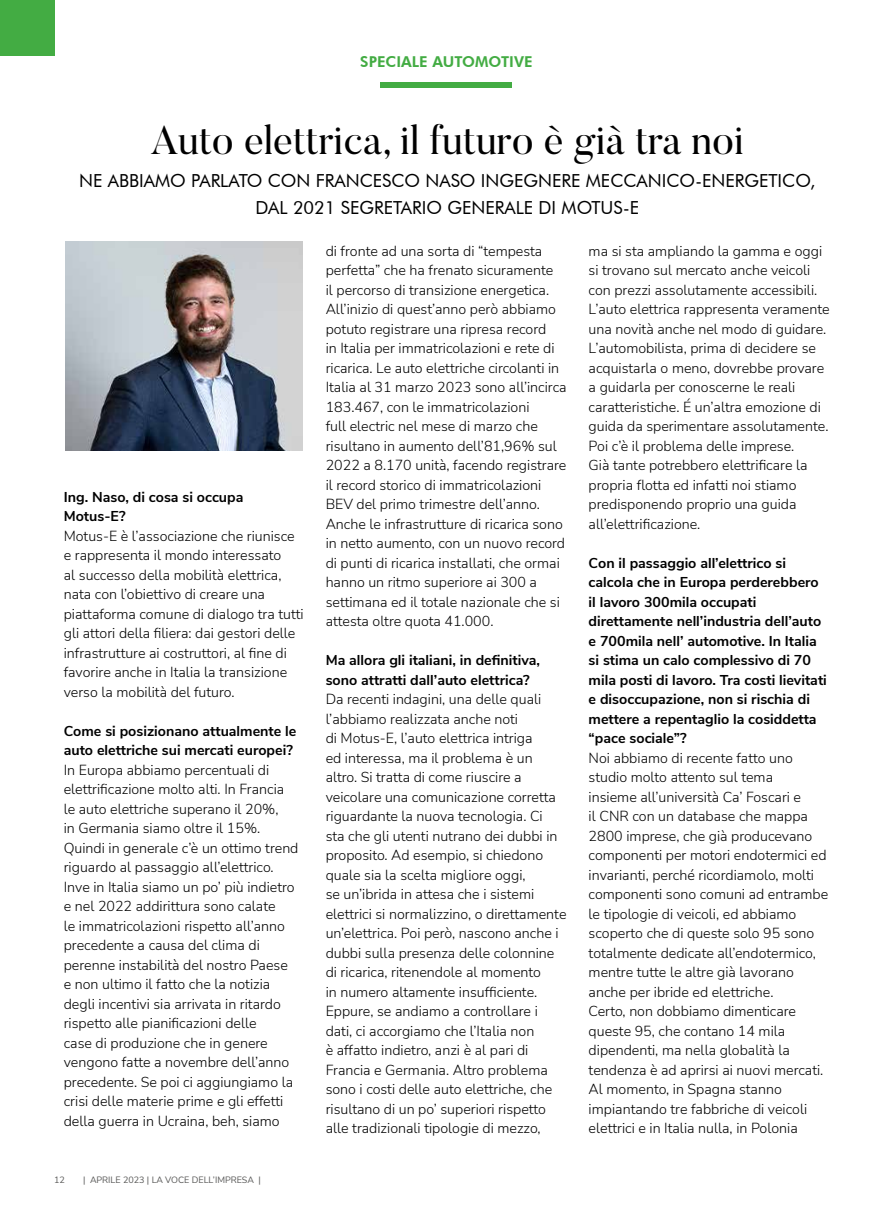
<style>
.page{position:relative;width:893px;height:1221px;background:#fff}
.page>*{position:absolute;margin:0;border:0;box-sizing:border-box;transform-origin:0 0}
.t1{font:40.5px "Butler";color:#000}
.t2{font:18px/27px "Futura BT";color:#000;text-align:center}
.t3{font:800 15px "Futura BT";color:#43ac43}
.t4{font:300 14.25px/19.5px "Nunito Sans";color:#000}
.t5{font:700 14.25px/19.5px "Nunito Sans";color:#000}
.t6{font:9px "Nunito Sans";color:#575756}
</style>
<div class="page">
<div style="left:0;top:0;width:55px;height:55px;background:#43ac43"></div>
<div style="left:381px;top:82px;width:131px;height:5px;background:#43ac43"></div>
<img style="left:65px;top:241px;width:238px;height:210px">
<p class="t3" style="left:360px;top:52px;width:174px">SPECIALE AUTOMOTIVE</p>
<h1 class="t1" style="left:151px;top:114px;width:595px">Auto elettrica, il futuro è già tra noi</h1>
<p class="t2" style="left:79px;top:167px;width:738px">NE ABBIAMO PARLATO CON FRANCESCO NASO INGEGNERE MECCANICO-ENERGETICO,<br>DAL 2021 SEGRETARIO GENERALE DI MOTUS-E</p>
<p class="t5" style="left:64px;top:486px;width:181px">Ing. Naso, di cosa si occupa<br>Motus-E?</p>
<p class="t4" style="left:64px;top:525px;width:241px">Motus-E è l’associazione che riunisce e rappresenta il mondo interessato<br>al successo della mobilità elettrica, nata con l’obiettivo di creare una piattaforma comune di dialogo tra tutti gli attori della filiera: dai gestori delle infrastrutture ai costruttori, al fine di favorire anche in Italia la transizione verso la mobilità del futuro.</p>
<p class="t5" style="left:64px;top:720px;width:234px">Come si posizionano attualmente le auto elettriche sui mercati europei?</p>
<p class="t4" style="left:64px;top:759px;width:236px">In Europa abbiamo percentuali di elettrificazione molto alti. In Francia le auto elettriche superano il 20%,<br>in Germania siamo oltre il 15%.<br>Quindi in generale c’è un ottimo trend riguardo al passaggio all’elettrico.<br>Inve in Italia siamo un po’ più indietro e nel 2022 addirittura sono calate<br>le immatricolazioni rispetto all’anno precedente a causa del clima di perenne instabilità del nostro Paese e non ultimo il fatto che la notizia degli incentivi sia arrivata in ritardo rispetto alle pianificazioni delle<br>case di produzione che in genere vengono fatte a novembre dell’anno precedente. Se poi ci aggiungiamo la crisi delle materie prime e gli effetti della guerra in Ucraina, beh, siamo</p>
<p class="t6" style="left:54px;top:1173px;width:12px">12</p>
<p class="t6" style="left:83px;top:1173px;width:179px">| APRILE 2023 | LA VOCE DELL’IMPRESA |</p>
<p class="t4" style="left:326px;top:240px;width:242px">di fronte ad una sorta di “tempesta perfetta” che ha frenato sicuramente<br>il percorso di transizione energetica.<br>All’inizio di quest’anno però abbiamo potuto registrare una ripresa record<br>in Italia per immatricolazioni e rete di ricarica. Le auto elettriche circolanti in Italia al 31 marzo 2023 sono all’incirca 183.467, con le immatricolazioni<br>full electric nel mese di marzo che risultano in aumento dell’81,96% sul 2022 a 8.170 unità, facendo registrare il record storico di immatricolazioni BEV del primo trimestre dell’anno.<br>Anche le infrastrutture di ricarica sono in netto aumento, con un nuovo record di punti di ricarica installati, che ormai hanno un ritmo superiore ai 300 a settimana ed il totale nazionale che si attesta oltre quota 41.000.</p>
<p class="t5" style="left:326px;top:649px;width:216px">Ma allora gli italiani, in definitiva, sono attratti dall’auto elettrica?</p>
<p class="t4" style="left:326px;top:689px;width:242px">Da recenti indagini, una delle quali l’abbiamo realizzata anche noti<br>di Motus-E, l’auto elettrica intriga<br>ed interessa, ma il problema è un altro. Si tratta di come riuscire a veicolare una comunicazione corretta riguardante la nuova tecnologia. Ci<br>sta che gli utenti nutrano dei dubbi in proposito. Ad esempio, si chiedono quale sia la scelta migliore oggi,<br>se un’ibrida in attesa che i sistemi elettrici si normalizzino, o direttamente un’elettrica. Poi però, nascono anche i dubbi sulla presenza delle colonnine di ricarica, ritenendole al momento<br>in numero altamente insufficiente.<br>Eppure, se andiamo a controllare i dati, ci accorgiamo che l’Italia non<br>è affatto indietro, anzi è al pari di Francia e Germania. Altro problema sono i costi delle auto elettriche, che risultano di un po’ superiori rispetto alle tradizionali tipologie di mezzo,</p>
<p class="t4" style="left:589px;top:240px;width:242px">ma si sta ampliando la gamma e oggi si trovano sul mercato anche veicoli con prezzi assolutamente accessibili.<br>L’auto elettrica rappresenta veramente una novità anche nel modo di guidare.<br>L’automobilista, prima di decidere se acquistarla o meno, dovrebbe provare a guidarla per conoscerne le reali caratteristiche. É un’altra emozione di guida da sperimentare assolutamente.<br>Poi c’è il problema delle imprese.<br>Già tante potrebbero elettrificare la propria flotta ed infatti noi stiamo predisponendo proprio una guida all’elettrificazione.</p>
<p class="t5" style="left:589px;top:552px;width:240px">Con il passaggio all’elettrico si calcola che in Europa perderebbero il lavoro 300mila occupati direttamente nell’industria dell’auto e 700mila nell’ automotive. In Italia si stima un calo complessivo di 70 mila posti di lavoro. Tra costi lievitati e disoccupazione, non si rischia di mettere a repentaglio la cosiddetta “pace sociale”?</p>
<p class="t4" style="left:589px;top:747px;width:241px">Noi abbiamo di recente fatto uno studio molto attento sul tema<br>insieme all’università Ca’ Foscari e<br>il CNR con un database che mappa 2800 imprese, che già producevano componenti per motori endotermici ed invarianti, perché ricordiamolo, molti componenti sono comuni ad entrambe le tipologie di veicoli, ed abbiamo scoperto che di queste solo 95 sono totalmente dedicate all’endotermico, mentre tutte le altre già lavorano anche per ibride ed elettriche.<br>Certo, non dobbiamo dimenticare queste 95, che contano 14 mila dipendenti, ma nella globalità la tendenza è ad aprirsi ai nuovi mercati.<br>Al momento, in Spagna stanno impiantando tre fabbriche di veicoli elettrici e in Italia nulla, in Polonia</p>
</div>
